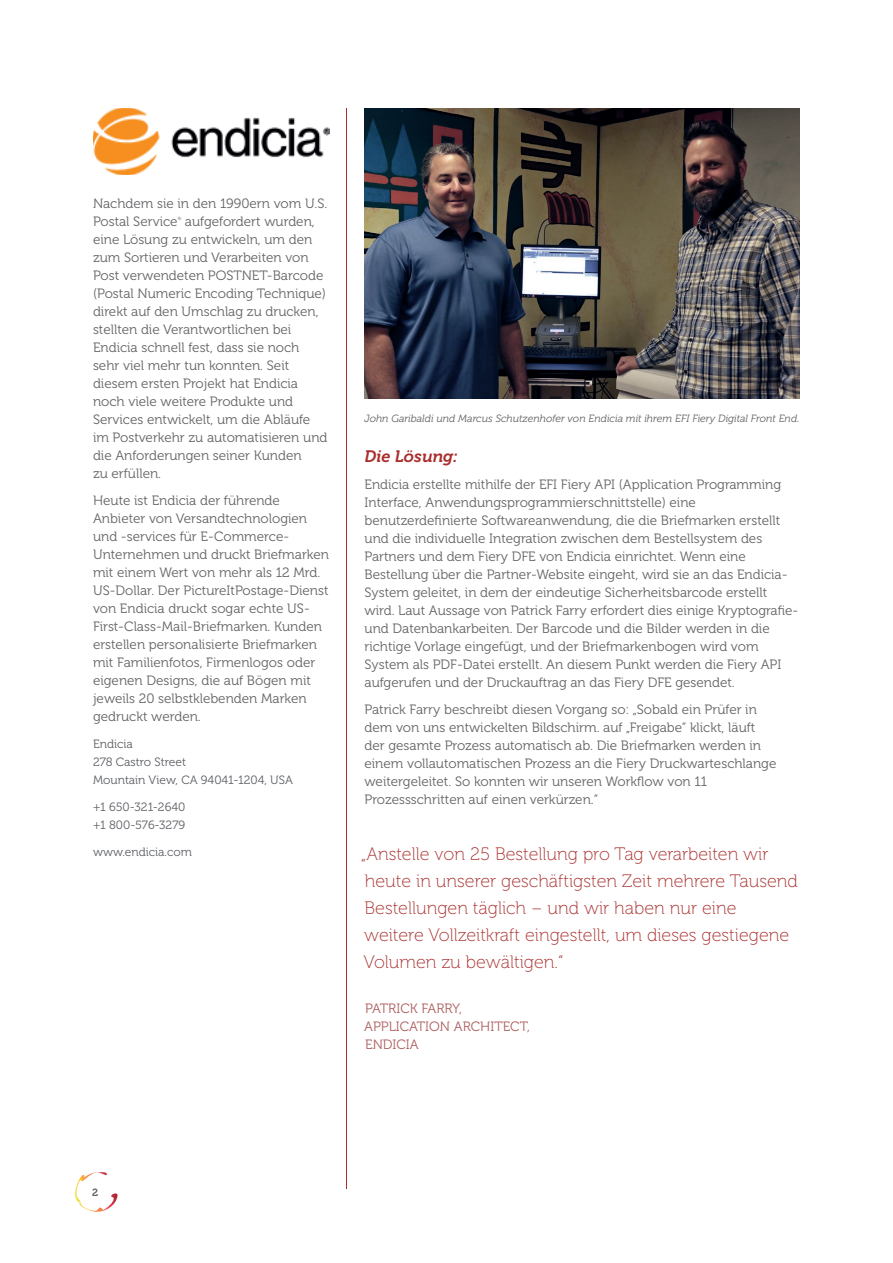
<style>
.page{position:relative;width:893px;height:1263px;background:#fff}
.page>*{position:absolute;margin:0;border:0;box-sizing:border-box;transform-origin:0 0}
.t1{font:18px/27px "Museo 100";color:#a92f2e}
.t2{font:italic 16.5px "Museo 700";color:#a92f2e}
.t3{font:13.5px/18px "Museo 300";color:#636366}
.t4{font:13.5px/18px "Museo 300";color:#ad5d5e}
.t5{font:12px/18px "Museo 300";color:#5c5f64}
.t6{font:italic 10.5px "Museo 300";color:#636366}
.t7{font:10.5px "Museo 700";color:#636366}
.t8{font:4.5px "Museo 300";color:#636366}
</style>
<div class="page">
<hr style="left:346px;top:108px;width:1px;height:1080px;background:#a92f2e">
<svg style="left:75px;top:1172px;width:43px;height:40px"></svg>
<img style="left:93px;top:108px;width:236px;height:67px">
<img style="left:365px;top:108px;width:435px;height:290px">
<p class="t3" style="left:93px;top:195px;width:236px">Nachdem sie in den 1990ern vom U.S.<br>Postal Service</p>
<p class="t8" style="left:178px;top:216px;width:5px">®</p>
<p class="t3" style="left:93px;top:213px;width:236px;text-indent:92px">aufgefordert wurden, eine Lösung zu entwickeln, um den zum Sortieren und Verarbeiten von<br>Post verwendeten POSTNET-Barcode (Postal Numeric Encoding Technique) direkt auf den Umschlag zu drucken, stellten die Verantwortlichen bei<br>Endicia schnell fest, dass sie noch sehr viel mehr tun konnten. Seit diesem ersten Projekt hat Endicia noch viele weitere Produkte und<br>Services entwickelt, um die Abläufe im Postverkehr zu automatisieren und die Anforderungen seiner Kunden<br>zu erfüllen.</p>
<p class="t3" style="left:93px;top:492px;width:237px">Heute ist Endicia der führende Anbieter von Versandtechnologien und -services für E-Commerce-Unternehmen und druckt Briefmarken mit einem Wert von mehr als 12 Mrd.<br>US-Dollar. Der PictureItPostage-Dienst von Endicia druckt sogar echte US-First-Class-Mail-Briefmarken. Kunden erstellen personalisierte Briefmarken mit Familienfotos, Firmenlogos oder eigenen Designs, die auf Bögen mit jeweils 20 selbstklebenden Marken gedruckt werden.</p>
<p class="t5" style="left:93px;top:735px;width:201px">Endicia<br>278 Castro Street<br>Mountain View, CA 94041-1204, USA</p>
<p class="t5" style="left:93px;top:798px;width:94px">+1 650-321-2640 +1 800-576-3279</p>
<p class="t5" style="left:93px;top:843px;width:100px">www.endicia.com</p>
<h1 class="t1" style="left:361px;top:840px;width:438px">„Anstelle von 25 Bestellung pro Tag verarbeiten wir heute in unserer geschäftigsten Zeit mehrere Tausend Bestellungen täglich – und wir haben nur eine<br>weitere Vollzeitkraft eingestellt, um dieses gestiegene Volumen zu bewältigen.“</h1>
<p class="t4" style="left:364px;top:999px;width:167px">PATRICK FARRY,<br>APPLICATION ARCHITECT,<br>ENDICIA</p>
<p class="t6" style="left:364px;top:413px;width:436px">John Garibaldi und Marcus Schutzenhofer von Endicia mit ihrem EFI Fiery Digital Front End.</p>
<p class="t2" style="left:364px;top:447px;width:94px">Die Lösung:</p>
<p class="t3" style="left:364px;top:476px;width:435px">Endicia erstellte mithilfe der EFI Fiery API (Application Programming Interface, Anwendungsprogrammierschnittstelle) eine benutzerdefinierte Softwareanwendung, die die Briefmarken erstellt und die individuelle Integration zwischen dem Bestellsystem des Partners und dem Fiery DFE von Endicia einrichtet. Wenn eine Bestellung über die Partner-Website eingeht, wird sie an das Endicia-System geleitet, in dem der eindeutige Sicherheitsbarcode erstellt wird. Laut Aussage von Patrick Farry erfordert dies einige Kryptografie&shy;und Datenbankarbeiten. Der Barcode und die Bilder werden in die richtige Vorlage eingefügt, und der Briefmarkenbogen wird vom System als PDF-Datei erstellt. An diesem Punkt werden die Fiery API aufgerufen und der Druckauftrag an das Fiery DFE gesendet.</p>
<p class="t3" style="left:364px;top:701px;width:413px">Patrick Farry beschreibt diesen Vorgang so: „Sobald ein Prüfer in dem von uns entwickelten Bildschirm. auf „Freigabe“ klickt, läuft der gesamte Prozess automatisch ab. Die Briefmarken werden in einem vollautomatischen Prozess an die Fiery Druckwarteschlange weitergeleitet. So konnten wir unseren Workflow von 11<br>Prozessschritten auf einen verkürzen.“</p>
<p class="t7" style="left:92px;top:1186px;width:8px">2</p>
</div>
